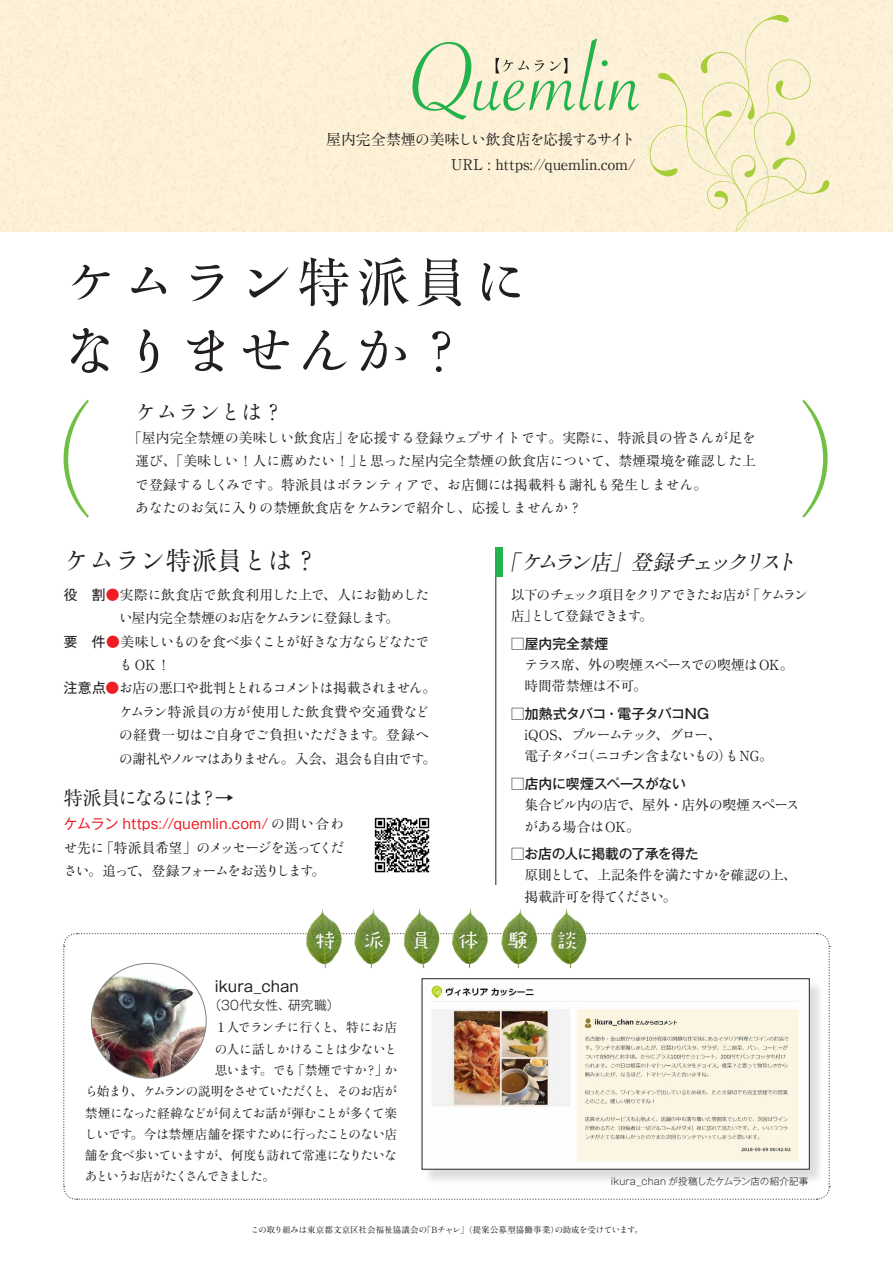
<style>
.page{position:relative;width:893px;height:1263px;background:#fff}
.page>*{position:absolute;margin:0;border:0;box-sizing:border-box;transform-origin:0 0}
.t1{font:300 122.25px "Ryumin Pro";color:#71bf44;scale:.85 1}
.t2{font:53.1px/69.2px "Shuuei 5 Std";letter-spacing:.1em;color:#231f20}
.t3{font:25.5px "Ryumin Std Regular KO";color:#231f20}
.t4{font:italic 21.3px "Ryumin Std Regular KO";color:#231f20}
.t5{font:21.3px "Ryumin Std Regular KO";color:#231f20}
.t6{font:19.2px "Ryumin Pro";color:#231f20}
.t7{font:19.2px "TA mayuminwalk";color:#fff}
.t8{font:14.85px/25.5px "Ryumin Pro";color:#231f20;text-align:right}
.t9{font:14.85px "Gothic MB101 Pr 6 N";color:#231f20}
.t10{font:13.8px/21.3px "Ryumin Pro";color:#231f20}
.t11{font:13.8px/23.4px "Ryumin Std Regular KO";letter-spacing:-.11em;color:#231f20}
.t12{font:13.8px/23.4px "Ryumin Std Regular KO";letter-spacing:-.13em;color:#231f20}
.t13{font:13.8px "Ryumin Std Regular KO";color:#231f20}
.t14{font:500 13.8px "Gothic MB101 Pr 6 N";letter-spacing:-.015em;color:#231f20}
.t15{font:13.8px/23.4px "Ryumin Std Regular KO";letter-spacing:-.09em;color:#231f20}
.t16{font:13.8px "Gothic MB101 Pr 6 N";letter-spacing:.005em;color:#ee1d23}
.t17{font:13.8px "Ryumin Pro";letter-spacing:.03em;color:#231f20}
.t18{font:13.8px "Ryumin Pro";letter-spacing:.04em;color:#231f20}
.t19{font:12.75px "Ryumin Std Regular KO";letter-spacing:-.105em;color:#231f20}
.t20{font:12.75px "Ryumin Std Regular KO";letter-spacing:-.15em;color:#231f20}
.t21{font:12.75px "Ryumin Std Regular KO";letter-spacing:-.025em;color:#231f20}
.t22{font:300 12.75px "Gothic MB101 Pr 6 N";letter-spacing:.025em;color:#231f20}
.t23{font:300 9.6px "Gothic MB101 Pr 6 N";letter-spacing:.01em;color:#231f20}
.t24{font:8.55px "Ryumin Pro";letter-spacing:.015em;color:#231f20}
.s1{font-family:"Ryumin Std Regular KO"}
.s2{font-family:"Ryumin Pro"}
.s3{font-family:"Gothic MB101 Pr 6 N"}
.s4{color:#ee1d23}
.s5{font-family:"Ryumin Pro";color:#ee1d23}
.s6{font-family:"Ryumin Std Regular KO";color:#231f20}
.s7{font-family:"Ryumin Pro";color:#231f20}
</style>
<div class="page">
<div style="left:0;top:0;width:893px;height:232px;background:#fcf0d6"></div>
<svg style="left:63px;top:933px;width:767px;height:267px"></svg>
<img style="left:304px;top:909px;width:41px;height:61px">
<img style="left:351px;top:908px;width:43px;height:63px">
<img style="left:498px;top:908px;width:43px;height:63px">
<img style="left:401px;top:909px;width:42px;height:62px">
<img style="left:548px;top:909px;width:42px;height:62px">
<img style="left:450px;top:908px;width:41px;height:62px">
<svg style="left:648px;top:14px;width:181px;height:218px;background:#f7eece"></svg>
<svg style="left:412px;top:38px;width:227px;height:82px;background:#dde6c2"></svg>
<hr style="left:496px;top:547px;width:1px;height:338px;background:#231f20">
<div style="left:424px;top:981px;width:401px;height:203px;background:#231f20;opacity:.15"></div>
<img style="left:424px;top:980px;width:383px;height:187px">
<div style="left:422px;top:978px;width:387px;height:191px;border:1px solid #231f20"></div>
<img style="left:91px;top:963px;width:115px;height:115px;border-radius:57px">
<div style="left:495px;top:547px;width:8px;height:30px;background:#23b24b"></div>
<img style="left:374px;top:817px;width:56px;height:56px">
<p class="t8" style="left:327px;top:125px;width:311px">屋内完全禁煙<span class="s1">の</span>美味<span class="s1">しい</span>飲食店<span class="s1">を</span>応援<span class="s1">するサイト<br></span>URL : https://quemlin.com/</p>
<h2 class="t2" style="left:64px;top:243px;width:464px">ケムラン<span class="s2">特派員</span>になりませんか<span class="s2">？</span></h2>
<h1 class="t1" style="left:-9px;top:363px;width:124px">（</h1>
<h3 class="t5" style="left:135px;top:396px;width:150px">ケムランとは<span class="s2">？</span></h3>
<p class="t10" style="left:128px;top:425px;width:629px;line-height:23.4px;text-align:center">「屋内完全禁煙<span class="s1">の</span>美味<span class="s1">しい</span>飲食店」<span class="s1">を</span>応援<span class="s1">する</span>登録<span class="s1">ウェブサイトです</span>。実際<span class="s1">に</span>、特派員<span class="s1">の</span>皆<span class="s1">さんが</span>足<span class="s1">を</span>運<span class="s1">び</span>、「美味<span class="s1">しい</span>！人<span class="s1">に</span>薦<span class="s1">めたい</span>！」<span class="s1">と</span>思<span class="s1">った</span>屋内完全禁煙<span class="s1">の</span>飲食店<span class="s1">について</span>、禁煙環境<span class="s1">を</span>確認<span class="s1">した</span>上</p>
<p class="t13" style="left:135px;top:475px;width:574px">で<span class="s2">登録</span>するしくみです<span class="s2">。特派員</span>はボランティアで<span class="s2">、</span>お<span class="s2">店側</span>には<span class="s2">掲載料</span>も<span class="s2">謝礼</span>も<span class="s2">発生</span>しません<span class="s2">。</span></p>
<p class="t13" style="left:135px;top:498px;width:448px">あなたのお<span class="s2">気</span>に<span class="s2">入</span>りの<span class="s2">禁煙飲食店</span>をケムランで<span class="s2">紹介</span>し<span class="s2">、応援</span>しませんか<span class="s2">？</span></p>
<h1 class="t1" style="left:796px;top:363px;width:124px">）</h1>
<h3 class="t3" style="left:64px;top:542px;width:257px">ケムラン<span class="s2">特派員</span>とは<span class="s2">？</span></h3>
<p class="t17" style="left:64px;top:584px;width:367px"><span class="s3">役　割</span><span class="s4">●</span>実際<span class="s1">に</span>飲食店<span class="s1">で</span>飲食利用<span class="s1">した</span>上<span class="s1">で</span>、人<span class="s1">にお</span>勧<span class="s1">めした</span></p>
<p class="t11" style="left:64px;top:605px;width:367px;text-indent:55px">い<span class="s2">屋内完全禁煙</span>のお<span class="s2">店</span>をケムランに<span class="s2">登録</span>します<span class="s2">。<br></span><span class="s3">要　件</span><span class="s5">●</span><span class="s2">美味</span>しいものを<span class="s2">食</span>べ<span class="s2">歩</span>くことが<span class="s2">好</span>きな<span class="s2">方</span>ならどなたで</p>
<p class="t10" style="left:119px;top:653px;width:53px"><span class="s1">も</span>OK！</p>
<p class="t11" style="left:64px;top:675px;width:374px"><span class="s3">注意点</span><span class="s5">●</span>お<span class="s2">店</span>の<span class="s2">悪口</span>や<span class="s2">批判</span>ととれるコメントは<span class="s2">掲載</span>されません<span class="s2">。</span></p>
<p class="t18" style="left:119px;top:701px;width:312px"><span class="s1">ケムラン</span>特派員<span class="s1">の</span>方<span class="s1">が</span>使用<span class="s1">した</span>飲食費<span class="s1">や</span>交通費<span class="s1">など</span></p>
<p class="t15" style="left:119px;top:722px;width:319px">の<span class="s2">経費一切</span>はご<span class="s2">自身</span>でご<span class="s2">負担</span>いただきます<span class="s2">。登録</span>への<span class="s2">謝礼</span>やノルマはありません<span class="s2">。入会、退会</span>も<span class="s2">自由</span>です<span class="s2">。</span></p>
<h3 class="t6" style="left:64px;top:783px;width:172px">特派員<span class="s1">になるには</span>？→</h3>
<p class="t16" style="left:64px;top:813px;width:282px">ケムラン https://quemlin.com/ <span class="s6">の</span><span class="s7">問</span><span class="s6">い</span><span class="s7">合</span><span class="s6">わ</span></p>
<p class="t12" style="left:64px;top:835px;width:282px">せ<span class="s2">先</span>に<span class="s2">「特派員希望」</span>のメッセージを<span class="s2">送</span>ってください<span class="s2">。追</span>って<span class="s2">、登録</span>フォームをお<span class="s2">送</span>りします<span class="s2">。</span></p>
<h3 class="t4" style="left:499px;top:547px;width:304px"><span class="s2">「</span>ケムラン<span class="s2">店」登録</span>チェックリスト</h3>
<p class="t12" style="left:511px;top:583px;width:299px;line-height:21.3px"><span class="s2">以下</span>のチェック<span class="s2">項目</span>をクリアできたお<span class="s2">店</span>が<span class="s2">「</span>ケムラン<span class="s2">店」</span>として<span class="s2">登録</span>できます<span class="s2">。</span></p>
<p class="t14" style="left:511px;top:632px;width:99px">□屋内完全禁煙</p>
<p class="t12" style="left:525px;top:652px;width:271px">テラス<span class="s2">席、外</span>の<span class="s2">喫煙</span>スペースでの<span class="s2">喫煙</span>は<span class="s2">OK。</span></p>
<p class="t10" style="left:511px;top:674px;width:138px">　時間帯禁煙<span class="s1">は</span>不可。</p>
<p class="t14" style="left:511px;top:702px;width:200px">□加熱式タバコ・電子タバコNG</p>
<p class="t11" style="left:511px;top:723px;width:264px;line-height:21.3px"><span class="s2">　iQOS、</span>プルームテック<span class="s2">、</span>グロー<span class="s2">、<br>　電子</span>タバコ<span class="s2">（</span>ニコチン<span class="s2">含</span>まないもの<span class="s2">）</span>も<span class="s2">NG。</span></p>
<p class="t14" style="left:511px;top:772px;width:177px">□店内に喫煙スペースがない</p>
<p class="t10" style="left:525px;top:793px;width:276px;text-indent:-14px">　集合<span class="s1">ビル</span>内<span class="s1">の</span>店<span class="s1">で</span>、屋外・店外<span class="s1">の</span>喫煙<span class="s1">スペースがある</span>場合<span class="s1">は</span>OK。</p>
<p class="t14" style="left:511px;top:842px;width:189px">□お店の人に掲載の了承を得た</p>
<p class="t10" style="left:511px;top:864px;width:288px">　原則<span class="s1">として</span>、上記条件<span class="s1">を</span>満<span class="s1">たすかを</span>確認<span class="s1">の</span>上、　掲載許可<span class="s1">を</span>得<span class="s1">てください</span>。</p>
<h3 class="t7" style="left:316px;top:930px;width:21px">特</h3>
<h3 class="t7" style="left:364px;top:930px;width:21px">派</h3>
<h3 class="t7" style="left:412px;top:930px;width:21px">員</h3>
<h3 class="t7" style="left:459px;top:930px;width:21px">体</h3>
<h3 class="t7" style="left:508px;top:930px;width:21px">験</h3>
<h3 class="t7" style="left:557px;top:930px;width:21px">談</h3>
<p class="t9" style="left:215px;top:974px;width:86px">ikura_chan</p>
<p class="t22" style="left:209px;top:995px;width:133px">（30代女性、研究職）</p>
<p class="t21" style="left:215px;top:1018px;width:184px"><span class="s2">１人</span>でランチに<span class="s2">行</span>くと<span class="s2">、特</span>にお<span class="s2">店</span></p>
<p class="t19" style="left:215px;top:1040px;width:184px">の<span class="s2">人</span>に<span class="s2">話</span>しかけることは<span class="s2">少</span>ないと</p>
<p class="t19" style="left:215px;top:1061px;width:184px"><span class="s2">思</span>います<span class="s2">。</span>でも<span class="s2">「禁煙</span>ですか<span class="s2">？」</span>か</p>
<p class="t19" style="left:85px;top:1082px;width:314px">ら<span class="s2">始</span>まり<span class="s2">、</span>ケムランの<span class="s2">説明</span>をさせていただくと<span class="s2">、</span>そのお<span class="s2">店</span>が</p>
<p class="t19" style="left:85px;top:1104px;width:314px"><span class="s2">禁煙</span>になった<span class="s2">経緯</span>などが<span class="s2">伺</span>えてお<span class="s2">話</span>が<span class="s2">弾</span>むことが<span class="s2">多</span>くて<span class="s2">楽</span></p>
<p class="t19" style="left:85px;top:1125px;width:314px">しいです<span class="s2">。今</span>は<span class="s2">禁煙店舗</span>を<span class="s2">探</span>すために<span class="s2">行</span>ったことのない<span class="s2">店</span></p>
<p class="t19" style="left:85px;top:1146px;width:314px"><span class="s2">舗</span>を<span class="s2">食</span>べ<span class="s2">歩</span>いていますが<span class="s2">、何度</span>も<span class="s2">訪</span>れて<span class="s2">常連</span>になりたいな</p>
<p class="t20" style="left:85px;top:1167px;width:192px">あというお<span class="s2">店</span>がたくさんできました<span class="s2">。</span></p>
<p class="t23" style="left:611px;top:1174px;width:199px">ikura_chan が投稿したケムラン店の紹介記事</p>
<p class="t24" style="left:251px;top:1223px;width:394px"><span class="s1">この</span>取<span class="s1">り</span>組<span class="s1">みは</span>東京都文京区社会福祉協議会<span class="s1">の</span>「B<span class="s1">チャレ</span>」（提案公募型協働事業）<span class="s1">の</span>助成<span class="s1">を</span>受<span class="s1">けています</span>。</p>
</div>
